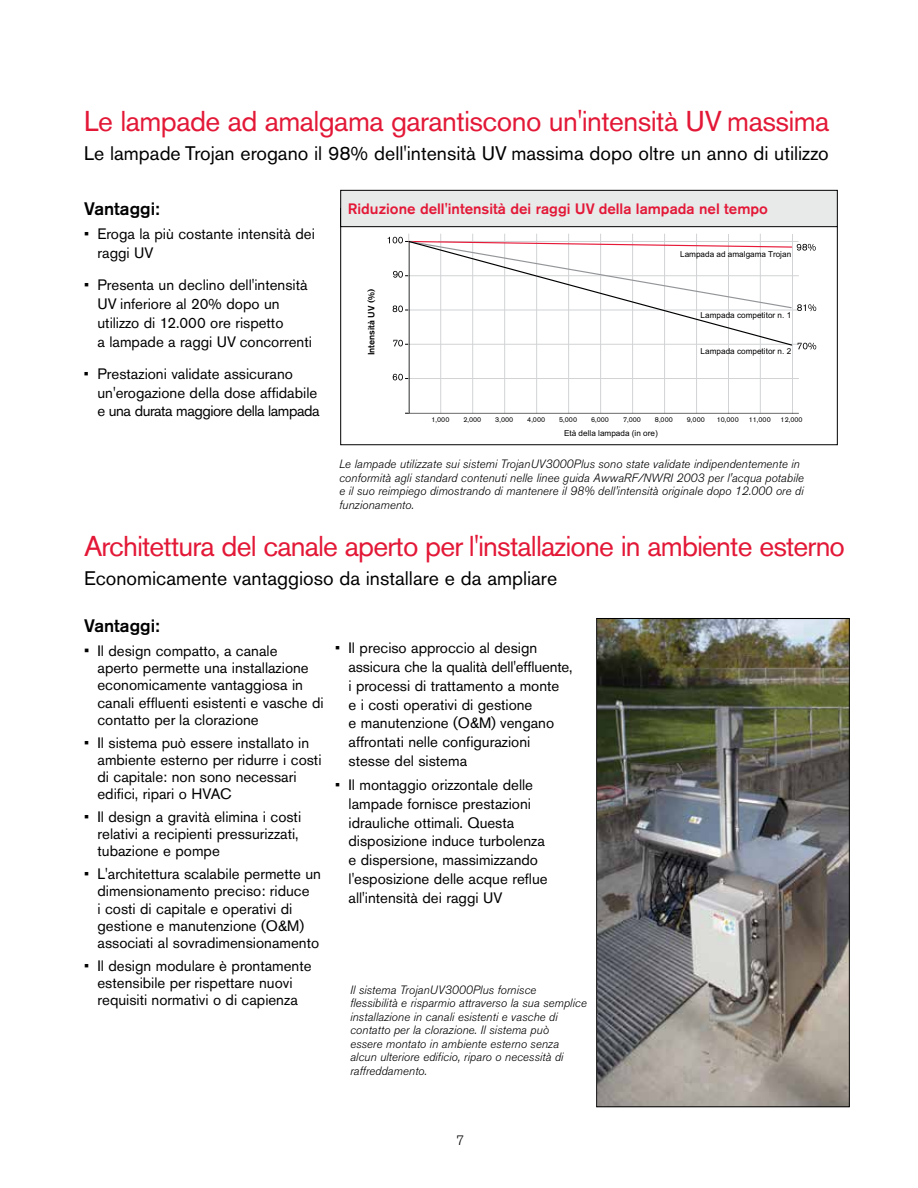
<style>
.page{position:relative;width:918px;height:1188px;background:#fff}
.page>*{position:absolute;margin:0;border:0;box-sizing:border-box;transform-origin:0 0}
.t1{font:28.5px "Akzidenz Grotesk BQ";letter-spacing:-.03em;color:#e31837}
.t2{font:19.5px "Akzidenz Grotesk BQ";color:#000}
.t3{font:500 18px "Akzidenz Grotesk BQ";color:#000}
.t4{font:15px/18.8px "Akzidenz Grotesk BQ";color:#000}
.t5{font:500 15px "Akzidenz Grotesk BQ";color:#e31837}
.t6{font:300 13.5px "Akzidenz Grotesk BQ";color:#000}
.t7{font:italic 300 12px/13.5px "Akzidenz Grotesk BQ";color:#000}
.t8{font:500 9px "Akzidenz Grotesk BQ";color:#000}
.t9{font:8.25px "Arial";color:#000}
.t10{font:7.05px "Akzidenz Grotesk BQ";color:#000}
.s1{font-size:15.75px}
</style>
<div class="page">
<img style="left:598px;top:620px;width:250px;height:485px">
<div style="left:596px;top:618px;width:254px;height:489px;border:1px solid #000"></div>
<hr style="left:728px;top:234px;width:1px;height:179px;background:#d1d3d4">
<svg style="left:393px;top:374px;width:15px;height:6px"></svg>
<hr style="left:696px;top:234px;width:1px;height:179px;background:#d1d3d4">
<hr style="left:664px;top:234px;width:1px;height:179px;background:#d1d3d4">
<hr style="left:792px;top:234px;width:1px;height:179px;background:#d1d3d4">
<hr style="left:760px;top:234px;width:1px;height:179px;background:#d1d3d4">
<hr style="left:632px;top:234px;width:1px;height:179px;background:#d1d3d4">
<hr style="left:600px;top:234px;width:1px;height:179px;background:#d1d3d4">
<hr style="left:568px;top:234px;width:1px;height:179px;background:#d1d3d4">
<hr style="left:536px;top:234px;width:1px;height:179px;background:#d1d3d4">
<hr style="left:504px;top:234px;width:1px;height:179px;background:#d1d3d4">
<hr style="left:472px;top:234px;width:1px;height:179px;background:#d1d3d4">
<hr style="left:440px;top:234px;width:1px;height:179px;background:#d1d3d4">
<hr style="left:408px;top:234px;width:1px;height:179px;background:#d1d3d4">
<svg style="left:409px;top:350px;width:390px;height:63px"></svg>
<svg style="left:388px;top:237px;width:428px;height:113px"></svg>
<div style="left:341px;top:190px;width:496px;height:37px;background:#e8e9e9"></div>
<div style="left:340px;top:190px;width:498px;height:37px;border:1px solid #000"></div>
<h1 class="t1" style="left:84px;top:104px;width:747px">Le lampade ad amalgama garantiscono un'intensità UV massima</h1>
<h2 class="t2" style="left:84px;top:142px;width:746px">Le lampade Trojan erogano il 98% dell'intensità UV massima dopo oltre un anno di utilizzo</h2>
<p class="t3" style="left:84px;top:198px;width:77px">Vantaggi:</p>
<p class="t4" style="left:98px;top:225px;width:219px;text-indent:-14px">• Eroga la più costante intensità dei raggi UV</p>
<p class="t4" style="left:98px;top:276px;width:216px;text-indent:-14px">• Presenta un declino dell'intensità<br>UV inferiore al 20% dopo un utilizzo di 12.000 ore rispetto<br>a lampade a raggi UV concorrenti</p>
<p class="t4" style="left:98px;top:364px;width:224px;text-indent:-14px">• Prestazioni validate assicurano un'erogazione della dose affidabile e una durata maggiore della lampada</p>
<p class="t5" style="left:348px;top:200px;width:422px">Riduzione dell'intensità dei raggi UV della lampada nel tempo</p>
<p class="t8" style="left:366px;top:355px;width:68px;rotate:-90deg">Intensità UV (%)</p>
<p class="t9" style="left:680px;top:249px;width:113px">Lampada ad amalgama Trojan</p>
<p class="t9" style="left:701px;top:309px;width:92px">Lampada competitor n. 1</p>
<p class="t9" style="left:701px;top:346px;width:92px">Lampada competitor n. 2</p>
<p class="t10" style="left:431px;top:415px;width:19px">1,000</p>
<p class="t10" style="left:463px;top:415px;width:19px">2,000</p>
<p class="t10" style="left:495px;top:415px;width:19px">3,000</p>
<p class="t10" style="left:527px;top:415px;width:19px">4,000</p>
<p class="t10" style="left:559px;top:415px;width:19px">5,000</p>
<p class="t10" style="left:591px;top:415px;width:19px">6,000</p>
<p class="t10" style="left:623px;top:415px;width:19px">7,000</p>
<p class="t10" style="left:655px;top:415px;width:19px">8,000</p>
<p class="t10" style="left:687px;top:415px;width:19px">9,000</p>
<p class="t10" style="left:717px;top:415px;width:24px">10,000</p>
<p class="t10" style="left:749px;top:415px;width:24px">11,000</p>
<p class="t10" style="left:781px;top:415px;width:24px">12,000</p>
<p class="t9" style="left:564px;top:428px;width:95px">Età della lampada (in ore)</p>
<p class="t7" style="left:339px;top:458px;width:466px">Le lampade utilizzate sui sistemi TrojanUV3000Plus sono state validate indipendentemente in conformità agli standard contenuti nelle linee guida AwwaRF/NWRI 2003 per l'acqua potabile e il suo reimpiego dimostrando di mantenere il 98% dell'intensità originale dopo 12.000 ore di funzionamento.</p>
<h1 class="t1" style="left:84px;top:529px;width:763px">Architettura del canale aperto per l'installazione in ambiente esterno</h1>
<h2 class="t2" style="left:84px;top:567px;width:475px">Economicamente vantaggioso da installare e da ampliare</h2>
<p class="t3" style="left:84px;top:614px;width:77px">Vantaggi:</p>
<p class="t4" style="left:98px;top:642px;width:228px;line-height:17.2px;text-indent:-14px"><span class="s1">•</span> Il design compatto, a canale<br>aperto permette una installazione economicamente vantaggiosa in canali effluenti esistenti e vasche di contatto per la clorazione</p>
<p class="t4" style="left:98px;top:734px;width:225px;line-height:17.2px;text-indent:-14px">• Il sistema può essere installato in ambiente esterno per ridurre i costi di capitale: non sono necessari edifici, ripari o HVAC</p>
<p class="t4" style="left:98px;top:808px;width:205px;line-height:17.2px;text-indent:-14px">• Il design a gravità elimina i costi relativi a recipienti pressurizzati, tubazione e pompe</p>
<p class="t4" style="left:98px;top:865px;width:225px;line-height:17.2px;text-indent:-14px">• L'architettura scalabile permette un dimensionamento preciso: riduce<br>i costi di capitale e operativi di gestione e manutenzione (O&amp;M) associati al sovradimensionamento</p>
<p class="t4" style="left:84px;top:957px;width:229px;line-height:17.2px;text-align:center">• Il design modulare è prontamente estensibile per rispettare nuovi requisiti normativi o di capienza</p>
<p class="t4" style="left:349px;top:639px;width:226px;text-indent:-14px">• Il preciso approccio al design assicura che la qualità dell'effluente, i processi di trattamento a monte<br>e i costi operativi di gestione<br>e manutenzione (O&amp;M) vengano affrontati nelle configurazioni stesse del sistema</p>
<p class="t4" style="left:349px;top:775px;width:201px;text-indent:-14px">• Il montaggio orizzontale delle lampade fornisce prestazioni idrauliche ottimali. Questa disposizione induce turbolenza e dispersione, massimizzando l'esposizione delle acque reflue all'intensità dei raggi UV</p>
<p class="t7" style="left:350px;top:983px;width:238px">Il sistema TrojanUV3000Plus fornisce flessibilità e risparmio attraverso la sua semplice installazione in canali esistenti e vasche di contatto per la clorazione. Il sistema può<br>essere montato in ambiente esterno senza alcun ulteriore edificio, riparo o necessità di raffreddamento.</p>
<p class="t6" style="left:457px;top:1133px;width:9px">7</p>
</div>
